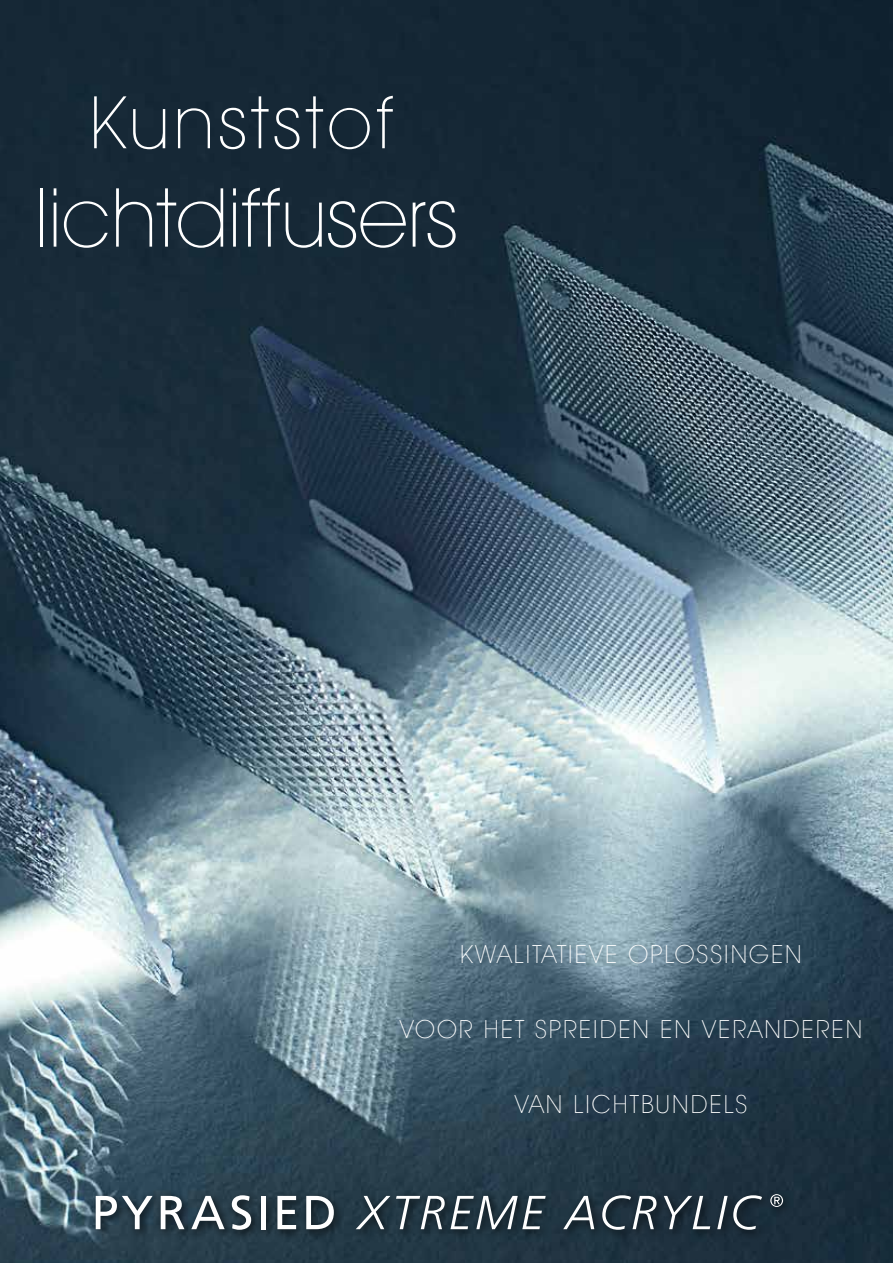
<style>
.page{position:relative;width:893px;height:1263px;background:#fff}
.page>*{position:absolute;margin:0;border:0;box-sizing:border-box;transform-origin:0 0}
.t1{font:200 82.05px "Avant Garde IT Cby BT";color:#fff}
.t2{font:200 73.05px "Avant Garde IT Cby BT";letter-spacing:.06em;color:#fff}
.t3{font:200 25.2px "Avant Garde IT Cby BT";letter-spacing:.08em;color:#fff}
</style>
<div class="page">
<img style="left:0;top:0;width:893px;height:1263px">
<div style="left:91px;top:1189px;width:703px;height:51px;background:#000;opacity:.75"></div>
<svg style="left:96px;top:1196px;width:57px;height:33px"></svg>
<svg style="left:161px;top:1196px;width:23px;height:33px"></svg>
<svg style="left:191px;top:1196px;width:34px;height:33px"></svg>
<svg style="left:232px;top:1195px;width:19px;height:35px"></svg>
<div style="left:261px;top:1196px;width:5px;height:33px;background:#fff"></div>
<svg style="left:277px;top:1196px;width:19px;height:33px"></svg>
<svg style="left:306px;top:1196px;width:28px;height:33px"></svg>
<svg style="left:356px;top:1196px;width:34px;height:33px"></svg>
<svg style="left:396px;top:1196px;width:150px;height:33px"></svg>
<svg style="left:563px;top:1196px;width:31px;height:33px"></svg>
<svg style="left:602px;top:1195px;width:54px;height:35px"></svg>
<svg style="left:664px;top:1196px;width:46px;height:33px"></svg>
<svg style="left:717px;top:1195px;width:45px;height:35px;background:#46535d"></svg>
<svg style="left:770px;top:1194px;width:13px;height:13px"></svg>
<h2 class="t2" style="left:89px;top:78px;width:306px">Kunststof</h2>
<h1 class="t1" style="left:35px;top:168px;width:424px">lichtdiffusers</h1>
<p class="t3" style="left:460px;top:939px;width:343px">KWALITATIEVE OPLOSSINGEN</p>
<p class="t3" style="left:400px;top:1014px;width:464px">VOOR HET SPREIDEN EN VERANDEREN</p>
<p class="t3" style="left:515px;top:1089px;width:234px">VAN LICHTBUNDELS</p>
</div>
